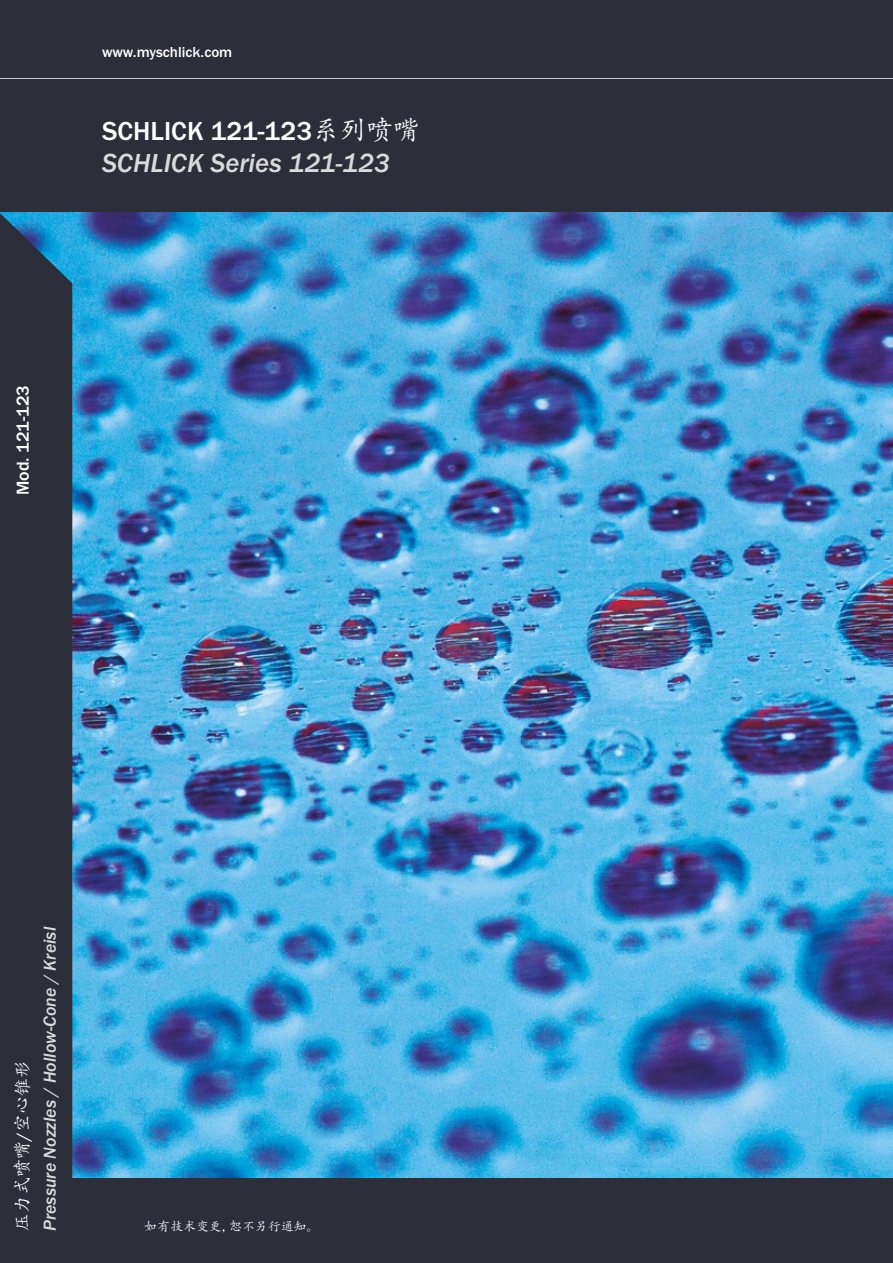
<style>
.page{position:relative;width:893px;height:1263px;background:#2c2e39}
.page>*{position:absolute;margin:0;border:0;box-sizing:border-box;transform-origin:0 0}
.t1{font:italic 500 27px/31.5px "Franklin Gothic Itc T";color:#dadada}
.t2{font:italic 500 18px "Franklin Gothic Itc T";color:#dadada}
.t3{font:500 18px "Franklin Gothic Itc T";color:#fff}
.t4{font:18px "Adobe Kaiti Std";color:#fff}
.t5{font:500 15px "Franklin Gothic Itc T";color:#fff}
.t6{font:12.75px "Adobe Kaiti Std";letter-spacing:.01em;color:#fff}
.s1{font-style:normal;color:#fff}
.s2{font-family:"Adobe Kaiti Std";font-weight:400;font-style:normal;color:#fff}
.s3{font-family:"Franklin Gothic Itc T";font-weight:500}
</style>
<div class="page">
<img style="left:72px;top:213px;width:821px;height:965px">
<hr style="left:0;top:78px;width:893px;height:1px;background:#c9c7cc">
<svg style="left:0;top:212px;width:72px;height:71px"></svg>
<p class="t5" style="left:102px;top:44px;width:132px">www.myschlick.com</p>
<p class="t5" style="left:137px;top:44px;width:116px">duesen-schlick.de</p>
<p class="t1" style="left:102px;top:115px;width:320px"><span class="s1">SCHLICK 121-123</span><span class="s2">系列喷嘴<br></span>SCHLICK Series 121-123</p>
<p class="t3" style="left:12px;top:495px;width:112px;rotate:-90deg">Mod. 121-123</p>
<p class="t4" style="left:11px;top:1231px;width:172px;rotate:-90deg">压力式喷嘴<span class="s3">/</span>空心锥形</p>
<p class="t2" style="left:39px;top:1231px;width:306px;rotate:-90deg">Pressure Nozzles / Hollow-Cone / Kreisl</p>
<p class="t6" style="left:145px;top:1219px;width:176px">如有技术变更，恕不另行通知。</p>
</div>
